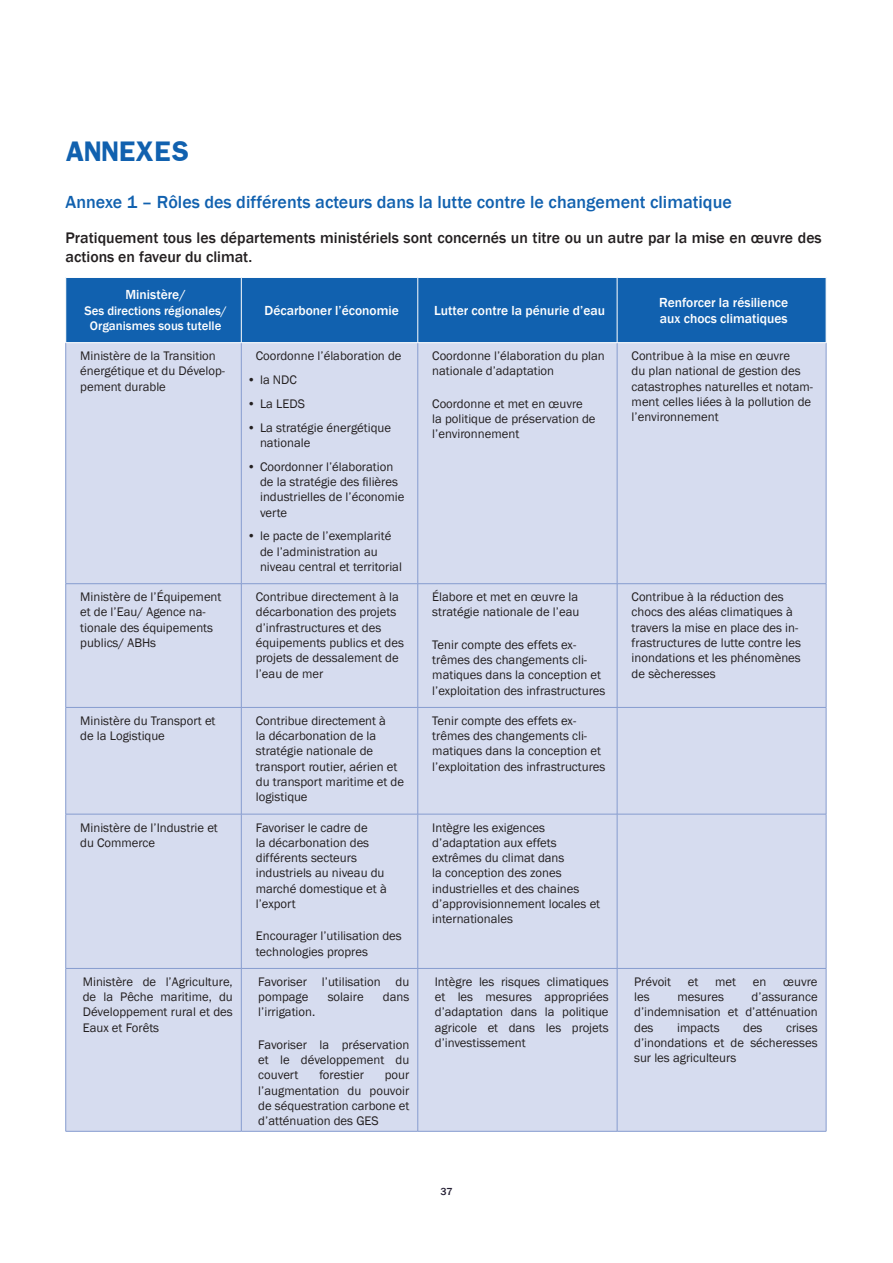
<style>
.page{position:relative;width:893px;height:1263px;background:#fff}
.page>*{position:absolute;margin:0;border:0;box-sizing:border-box;transform-origin:0 0}
.Table_de_matière{font:700 24px "Franklin";letter-spacing:.015em;color:#1161af}
.S_T__1_1{font:500 18px "Franklin Gothic";color:#1161af}
.Texte{font:500 15.75px/19.5px "Franklin Gothic";color:#231f20}
.List_Paragraph{font:500 13.5px/16.2px "Franklin Gothic";color:#fff}
.List_Paragraph-2{font:12.75px/15.3px "Franklin Gothic";color:#231f20}
.List_Paragraph-3{font:500 12.75px/15.3px "Franklin Gothic";color:#fff;text-align:center}
.t1{font:500 10.5px "Franklin Gothic";color:#231e32}
</style>
<div class="page">
<div style="left:66px;top:278px;width:760px;height:64px;background:#1161af"></div>
<div style="left:66px;top:343px;width:760px;height:788px;background:#d6dcef"></div>
<hr style="left:241px;top:343px;width:1px;height:240px;background:#869ccf">
<hr style="left:418px;top:343px;width:1px;height:240px;background:#869ccf">
<hr style="left:617px;top:343px;width:1px;height:240px;background:#869ccf">
<hr style="left:241px;top:584px;width:1px;height:123px;background:#869ccf">
<hr style="left:418px;top:584px;width:1px;height:123px;background:#869ccf">
<hr style="left:617px;top:584px;width:1px;height:123px;background:#869ccf">
<hr style="left:241px;top:708px;width:1px;height:106px;background:#869ccf">
<hr style="left:418px;top:708px;width:1px;height:106px;background:#869ccf">
<hr style="left:617px;top:708px;width:1px;height:106px;background:#869ccf">
<hr style="left:241px;top:814px;width:1px;height:154px;background:#869ccf">
<hr style="left:418px;top:814px;width:1px;height:154px;background:#869ccf">
<hr style="left:617px;top:814px;width:1px;height:154px;background:#869ccf">
<hr style="left:241px;top:969px;width:1px;height:162px;background:#869ccf">
<hr style="left:418px;top:969px;width:1px;height:162px;background:#869ccf">
<hr style="left:617px;top:969px;width:1px;height:162px;background:#869ccf">
<hr style="left:65px;top:343px;width:1px;height:240px;background:#869ccf">
<hr style="left:826px;top:343px;width:1px;height:240px;background:#869ccf">
<hr style="left:66px;top:583px;width:175px;height:1px;background:#869ccf">
<hr style="left:65px;top:584px;width:1px;height:123px;background:#869ccf">
<hr style="left:241px;top:583px;width:177px;height:1px;background:#869ccf">
<hr style="left:418px;top:583px;width:199px;height:1px;background:#869ccf">
<hr style="left:617px;top:583px;width:209px;height:1px;background:#869ccf">
<hr style="left:826px;top:584px;width:1px;height:123px;background:#869ccf">
<hr style="left:66px;top:707px;width:175px;height:1px;background:#869ccf">
<hr style="left:65px;top:708px;width:1px;height:106px;background:#869ccf">
<hr style="left:241px;top:707px;width:177px;height:1px;background:#869ccf">
<hr style="left:418px;top:707px;width:199px;height:1px;background:#869ccf">
<hr style="left:617px;top:707px;width:209px;height:1px;background:#869ccf">
<hr style="left:826px;top:708px;width:1px;height:106px;background:#869ccf">
<hr style="left:66px;top:814px;width:175px;height:1px;background:#869ccf">
<hr style="left:65px;top:814px;width:1px;height:154px;background:#869ccf">
<hr style="left:241px;top:814px;width:177px;height:1px;background:#869ccf">
<hr style="left:418px;top:814px;width:199px;height:1px;background:#869ccf">
<hr style="left:617px;top:814px;width:209px;height:1px;background:#869ccf">
<hr style="left:826px;top:814px;width:1px;height:154px;background:#869ccf">
<hr style="left:66px;top:968px;width:175px;height:1px;background:#869ccf">
<hr style="left:65px;top:969px;width:1px;height:162px;background:#869ccf">
<hr style="left:241px;top:968px;width:177px;height:1px;background:#869ccf">
<hr style="left:418px;top:968px;width:199px;height:1px;background:#869ccf">
<hr style="left:617px;top:968px;width:209px;height:1px;background:#869ccf">
<hr style="left:826px;top:969px;width:1px;height:162px;background:#869ccf">
<hr style="left:66px;top:1131px;width:175px;height:1px;background:#869ccf">
<hr style="left:241px;top:1131px;width:177px;height:1px;background:#869ccf">
<hr style="left:418px;top:1131px;width:199px;height:1px;background:#869ccf">
<hr style="left:617px;top:1131px;width:209px;height:1px;background:#869ccf">
<hr style="left:241px;top:278px;width:1px;height:64px;background:#fff">
<hr style="left:418px;top:278px;width:1px;height:64px;background:#fff">
<hr style="left:617px;top:278px;width:1px;height:64px;background:#fff">
<p class="Table_de_matière" style="left:66px;top:135px;width:125px">ANNEXES</p>
<p class="S_T__1_1" style="left:66px;top:191px;width:668px">Annexe 1 – Rôles des différents acteurs dans la lutte contre le changement climatique</p>
<p class="Texte" style="left:66px;top:228px;width:758px">Pratiquement tous les départements ministériels sont concernés un titre ou un autre par la mise en œuvre des actions en faveur du climat.</p>
<p class="List_Paragraph" style="left:125px;top:287px;width:62px">Ministère/</p>
<p class="List_Paragraph-3" style="left:84px;top:303px;width:144px">Ses directions régionales/<br>Organismes sous tutelle</p>
<p class="List_Paragraph" style="left:265px;top:302px;width:136px">Décarboner l’économie</p>
<p class="List_Paragraph" style="left:434px;top:302px;width:172px">Lutter contre la pénurie d’eau</p>
<p class="List_Paragraph" style="left:659px;top:294px;width:131px">Renforcer la résilience aux chocs climatiques</p>
<p class="List_Paragraph-2" style="left:80px;top:348px;width:146px">Ministère de la Transition énergétique et du Dévelop&shy;pement durable</p>
<p class="List_Paragraph-2" style="left:256px;top:348px;width:147px">Coordonne l’élaboration de</p>
<p class="List_Paragraph-2" style="left:432px;top:348px;width:174px">Coordonne l’élaboration du plan nationale d’adaptation</p>
<p class="List_Paragraph-2" style="left:432px;top:396px;width:165px">Coordonne et met en œuvre la politique de préservation de l’environnement</p>
<p class="List_Paragraph-2" style="left:632px;top:348px;width:183px">Contribue à la mise en œuvre<br>du plan national de gestion des catastrophes naturelles et notam&shy;ment celles liées à la pollution de l’environnement</p>
<p class="List_Paragraph-2" style="left:247px;top:372px;width:51px">• la NDC</p>
<p class="List_Paragraph-2" style="left:247px;top:396px;width:59px">• La LEDS</p>
<p class="List_Paragraph-2" style="left:260px;top:420px;width:132px;text-indent:-13px">• La stratégie énergétique nationale</p>
<p class="List_Paragraph-2" style="left:260px;top:459px;width:146px;text-indent:-13px">• Coordonner l’élaboration de la stratégie des filières industrielles de l’économie verte</p>
<p class="List_Paragraph-2" style="left:260px;top:529px;width:143px;text-indent:-13px">• le pacte de l’exemplarité de l’administration au niveau central et territorial</p>
<p class="List_Paragraph-2" style="left:80px;top:589px;width:143px">Ministère de l’Équipement et de l’Eau/ Agence na&shy;tionale des équipements publics/ ABHs</p>
<p class="List_Paragraph-2" style="left:256px;top:589px;width:150px">Contribue directement à la décarbonation des projets d’infrastructures et des équipements publics et des projets de dessalement de l’eau de mer</p>
<p class="List_Paragraph-2" style="left:432px;top:589px;width:149px">Élabore et met en œuvre la stratégie nationale de l’eau</p>
<p class="List_Paragraph-2" style="left:432px;top:637px;width:175px">Tenir compte des effets ex&shy;trêmes des changements cli&shy;matiques dans la conception et l’exploitation des infrastructures</p>
<p class="List_Paragraph-2" style="left:80px;top:713px;width:137px">Ministère du Transport et de la Logistique</p>
<p class="List_Paragraph-2" style="left:256px;top:713px;width:150px">Contribue directement à<br>la décarbonation de la stratégie nationale de transport routier, aérien et du transport maritime et de logistique</p>
<p class="List_Paragraph-2" style="left:432px;top:713px;width:175px">Tenir compte des effets ex&shy;trêmes des changements cli&shy;matiques dans la conception et l’exploitation des infrastructures</p>
<p class="List_Paragraph-2" style="left:80px;top:820px;width:139px">Ministère de l’Industrie et du Commerce</p>
<p class="List_Paragraph-2" style="left:256px;top:820px;width:132px">Favoriser le cadre de<br>la décarbonation des différents secteurs industriels au niveau du marché domestique et à l’export</p>
<p class="List_Paragraph-2" style="left:256px;top:929px;width:148px">Encourager l’utilisation des technologies propres</p>
<p class="List_Paragraph-2" style="left:432px;top:820px;width:169px">Intègre les exigences d’adaptation aux effets extrêmes du climat dans<br>la conception des zones industrielles et des chaines d’approvisionnement locales et internationales</p>
<p class="List_Paragraph-2" style="left:632px;top:589px;width:171px">Contribue à la réduction des chocs des aléas climatiques à travers la mise en place des in&shy;frastructures de lutte contre les inondations et les phénomènes de sècheresses</p>
<p class="List_Paragraph-2" style="left:83px;top:974px;width:152px;text-align:justify">Ministère de l’Agriculture, de la Pêche maritime, du Développement rural et des Eaux et Forêts</p>
<p class="List_Paragraph-2" style="left:258px;top:974px;width:152px">Favoriser l’utilisation du pompage</p>
<p class="List_Paragraph-2" style="left:328px;top:989px;width:37px">solaire</p>
<p class="List_Paragraph-2" style="left:383px;top:989px;width:28px">dans</p>
<p class="List_Paragraph-2" style="left:258px;top:1005px;width:58px">l’irrigation.</p>
<p class="List_Paragraph-2" style="left:258px;top:1037px;width:152px;text-align:justify">Favoriser la préservation et le développement du couvert</p>
<p class="List_Paragraph-2" style="left:319px;top:1068px;width:46px">forestier</p>
<p class="List_Paragraph-2" style="left:258px;top:1068px;width:152px;text-align:justify;text-indent:126px">pour l’augmentation du pouvoir de séquestration carbone et d’atténuation des GES</p>
<p class="List_Paragraph-2" style="left:435px;top:974px;width:175px;text-align:justify">Intègre les risques climatiques et les mesures appropriées d’adaptation dans la politique agricole et dans les projets d’investissement</p>
<p class="List_Paragraph-2" style="left:634px;top:974px;width:39px">Prévoit</p>
<p class="List_Paragraph-2" style="left:688px;top:974px;width:12px">et</p>
<p class="List_Paragraph-2" style="left:715px;top:974px;width:22px">met</p>
<p class="List_Paragraph-2" style="left:753px;top:974px;width:15px">en</p>
<p class="List_Paragraph-2" style="left:783px;top:974px;width:36px">œuvre</p>
<p class="List_Paragraph-2" style="left:634px;top:989px;width:185px;text-align:justify;text-indent:118px">d’assurance d’indemnisation et d’atténuation des</p>
<p class="List_Paragraph-2" style="left:634px;top:989px;width:17px">les</p>
<p class="List_Paragraph-2" style="left:677px;top:989px;width:48px">mesures</p>
<p class="List_Paragraph-2" style="left:634px;top:1020px;width:185px;text-align:justify;text-indent:152px">crises d’inondations et de sécheresses sur les agriculteurs</p>
<p class="List_Paragraph-2" style="left:677px;top:1020px;width:44px">impacts</p>
<p class="List_Paragraph-2" style="left:743px;top:1020px;width:21px">des</p>
<p class="t1" style="left:440px;top:1185px;width:14px">37</p>
</div>
